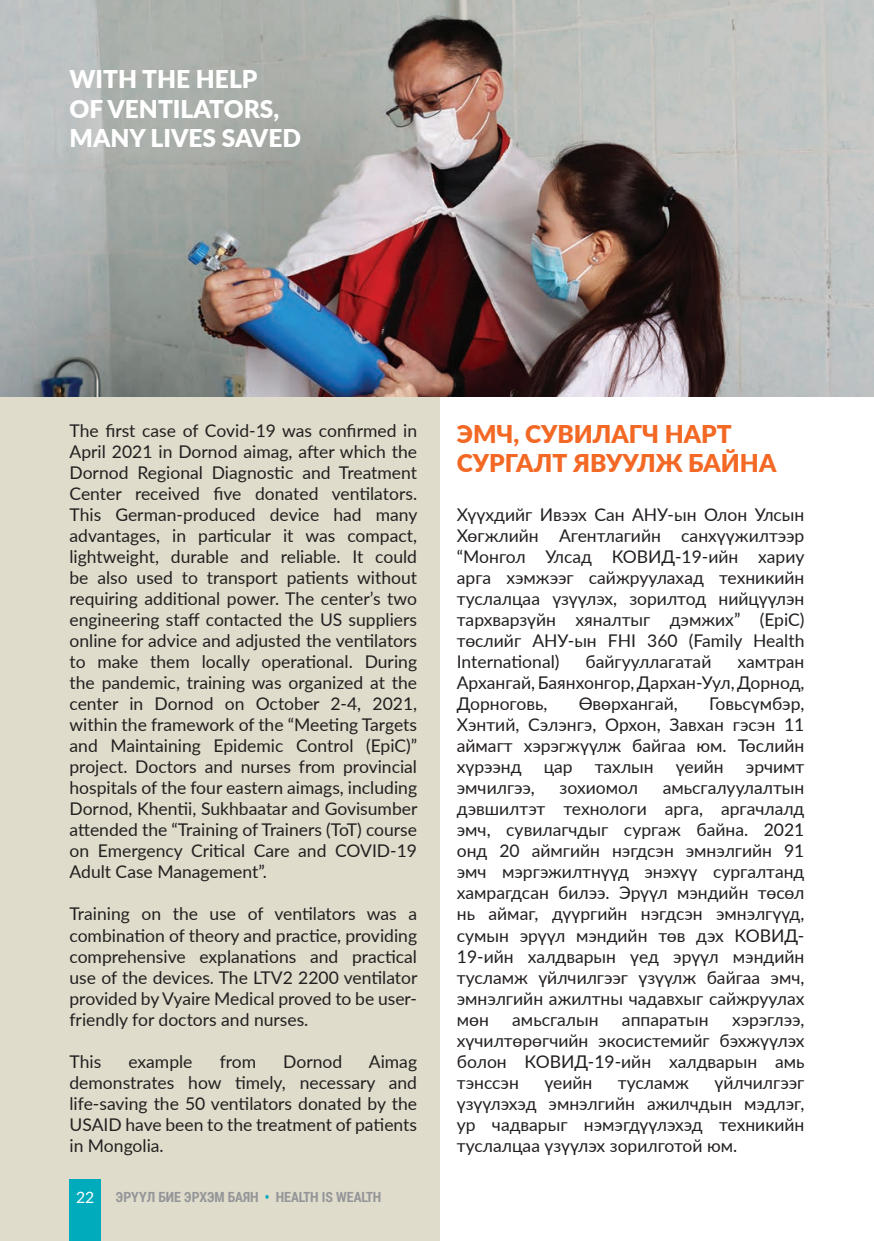
<style>
.page{position:relative;width:874px;height:1241px;background:#fff}
.page>*{position:absolute;margin:0;border:0;box-sizing:border-box;transform-origin:0 0}
.t1{font:900 24.5px/29.4px "Lato";color:#fff}
.t2{font:900 24.5px/29.4px "Lato";color:#f36824}
.t3{font:17.5px/21px "Lato";color:#231f20;text-align:justify}
.t4{font:15.75px "Lato";color:#fff}
.t5{font:700 14px "Roboto Condensed";color:#939598}
.s1{color:#00acbb}
</style>
<div class="page">
<hr style="left:873px;top:677px;width:1px;height:563px;background:#e0dccb">
<div style="left:0;top:0;width:439px;height:1240px;background:#e0dccb"></div>
<img style="left:0;top:0;width:873px;height:396px">
<div style="left:69px;top:1179px;width:32px;height:61px;background:#00acbb"></div>
<p class="t1" style="left:69px;top:63px;width:233px">WITH THE HELP<br>OF VENTILATORS,<br>MANY LIVES SAVED</p>
<p class="t3" style="left:69px;top:419px;width:349px">The first case of Covid-19 was confirmed in April 2021 in Dornod aimag, after which the Dornod Regional Diagnostic and Treatment Center received five donated ventilators.<br>This German-produced device had many advantages, in particular it was compact, lightweight, durable and reliable. It could be also used to transport patients without requiring additional power. The center’s two engineering staff contacted the US suppliers online for advice and adjusted the ventilators to make them locally operational. During the pandemic, training was organized at the center in Dornod on October 2-4, 2021, within the framework of the “Meeting Targets and Maintaining Epidemic Control (EpiC)” project. Doctors and nurses from provincial hospitals of the four eastern aimags, including Dornod, Khentii, Sukhbaatar and Govisumber attended the “Training of Trainers (ToT) course on Emergency Critical Care and COVID-19<br>Adult Case Management”.</p>
<p class="t3" style="left:69px;top:902px;width:349px">Training on the use of ventilators was a combination of theory and practice, providing comprehensive explanations and practical use of the devices. The LTV2 2200 ventilator provided by Vyaire Medical proved to be user&shy;friendly for doctors and nurses.</p>
<p class="t3" style="left:69px;top:1049px;width:33px">This</p>
<p class="t3" style="left:128px;top:1049px;width:66px">example</p>
<p class="t3" style="left:219px;top:1049px;width:38px">from</p>
<p class="t3" style="left:283px;top:1049px;width:60px">Dornod</p>
<p class="t3" style="left:69px;top:1049px;width:349px;text-indent:299px">Aimag demonstrates how timely, necessary and life-saving the 50 ventilators donated by the USAID have been to the treatment of patients in Mongolia.</p>
<p class="t4" style="left:76px;top:1185px;width:20px">22</p>
<p class="t5" style="left:116px;top:1186px;width:267px">ЭРҮҮЛ БИЕ ЭРХЭМ БАЯН <span class="s1">•</span> HEALTH IS WEALTH</p>
<p class="t2" style="left:456px;top:418px;width:321px">ЭМЧ, СУВИЛАГЧ НАРТ<br>СУРГАЛТ ЯВУУЛЖ БАЙНА</p>
<p class="t3" style="left:456px;top:503px;width:349px">Хүүхдийг Ивээх Сан АНУ-ын Олон Улсын Хөгжлийн Агентлагийн санхүүжилтээр “Монгол Улсад КОВИД-19-ийн хариу арга хэмжээг сайжруулахад техникийн туслалцаа үзүүлэх, зорилтод нийцүүлэн тархварзүйн хяналтыг дэмжих” (EpiC) төслийг АНУ-ын FHI 360 (Family Health International)</p>
<p class="t3" style="left:585px;top:650px;width:127px">байгууллагатай</p>
<p class="t3" style="left:456px;top:650px;width:349px;text-indent:280px">хамтран Архангай, Баянхонгор, Дархан-Уул, Дорнод, Дорноговь,</p>
<p class="t3" style="left:578px;top:692px;width:101px">Өвөрхангай,</p>
<p class="t3" style="left:456px;top:692px;width:349px;text-indent:252px">Говьсүмбэр, Хэнтий, Сэлэнгэ, Орхон, Завхан гэсэн 11 аймагт хэрэгжүүлж байгаа юм. Төслийн хүрээнд</p>
<p class="t3" style="left:543px;top:755px;width:31px">цар</p>
<p class="t3" style="left:594px;top:755px;width:60px">тахлын</p>
<p class="t3" style="left:675px;top:755px;width:49px">үеийн</p>
<p class="t3" style="left:745px;top:755px;width:60px">эрчимт</p>
<p class="t3" style="left:456px;top:776px;width:349px;text-indent:206px">амьсгалуулалтын дэвшилтэт технологи арга, аргачлалд эмч, сувилагчдыг сургаж байна. 2021 онд 20 аймгийн нэгдсэн эмнэлгийн 91 эмч мэргэжилтнүүд энэхүү сургалтанд хамрагдсан билээ. Эрүүл мэндийн төсөл нь аймаг, дүүргийн нэгдсэн эмнэлгүүд, сумын эрүүл мэндийн төв дэх КОВИД-19-ийн халдварын үед эрүүл мэндийн тусламж үйлчилгээг үзүүлж байгаа эмч, эмнэлгийн ажилтны чадавхыг сайжруулах мөн</p>
<p class="t3" style="left:456px;top:776px;width:80px">эмчилгээ,</p>
<p class="t3" style="left:559px;top:776px;width:80px">зохиомол</p>
<p class="t3" style="left:456px;top:1007px;width:349px;text-indent:275px">хэрэглээ, хүчилтөрөгчийн экосистемийг бэхжүүлэх болон КОВИД-19-ийн халдварын амь тэнссэн</p>
<p class="t3" style="left:512px;top:1007px;width:88px">амьсгалын</p>
<p class="t3" style="left:621px;top:1007px;width:88px">аппаратын</p>
<p class="t3" style="left:456px;top:1070px;width:349px;text-indent:257px">үйлчилгээг үзүүлэхэд эмнэлгийн ажилчдын мэдлэг, ур чадварыг нэмэгдүүлэхэд техникийн туслалцаа үзүүлэх зорилготой юм.</p>
<p class="t3" style="left:544px;top:1070px;width:49px">үеийн</p>
<p class="t3" style="left:617px;top:1070px;width:73px">тусламж</p>
</div>
